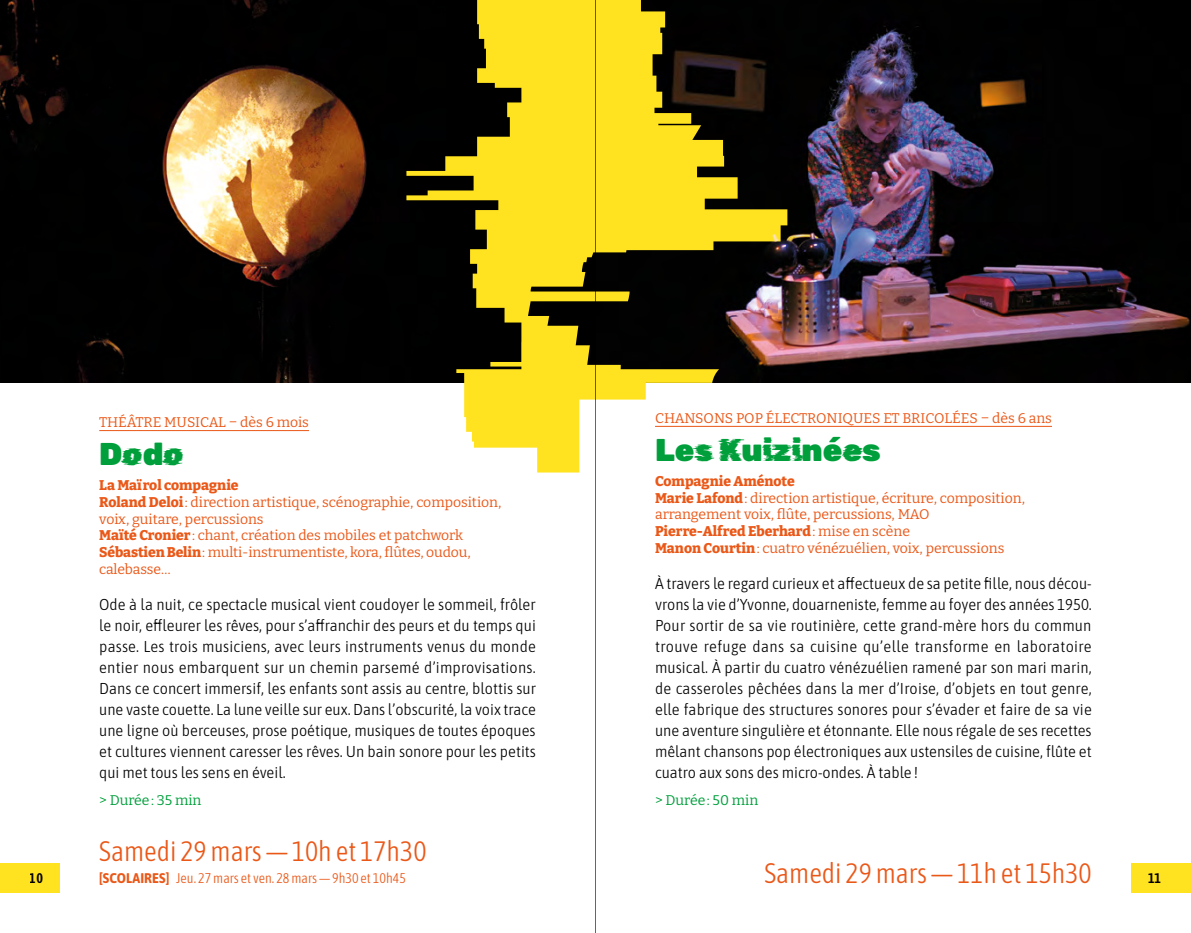
<style>
.page{position:relative;width:1191px;height:933px;background:#fff}
.page>*{position:absolute;margin:0;border:0;box-sizing:border-box;transform-origin:0 0}
.t1{font:900 31.5px "Rubik";color:#009f3c}
.t2{font:300 28px "Asap Condensed";color:#ea5818}
.t3{font:300 semi-condensed 15.75px/21px "Asap";color:#000;text-align:justify}
.t4{font:14px/16.8px "Bitter";color:#ea5818}
.t5{font:300 14px "Asap Condensed";color:#ea5818}
.t6{font:14px "Bitter";letter-spacing:-.005em;color:#009f3c}
.t7{font:600 14px "Asap Condensed";color:#000}
.s1{font-family:"Rubik Glitch Regular";font-weight:400}
.s2{font-weight:800}
.s3{font-family:"Asap";font-weight:700;font-stretch:semi-condensed}
</style>
<div class="page">
<img style="left:0;top:0;width:1191px;height:382px">
<svg style="left:406px;top:0;width:381px;height:472px;background:#948633"></svg>
<div style="left:0;top:863px;width:60px;height:30px;background:#ffe220"></div>
<div style="left:1131px;top:863px;width:60px;height:30px;background:#ffe220"></div>
<hr style="left:655px;top:426px;width:397px;height:1px;background:#ea5818">
<hr style="left:99px;top:430px;width:210px;height:1px;background:#ea5818">
<hr style="left:595px;top:0;width:1px;height:933px;background:#000">
<p class="t4" style="left:99px;top:413px;width:211px">Théâtre musical – dès 6 mois</p>
<h1 class="t1" style="left:99px;top:437px;width:86px">D<span class="s1">o</span>d<span class="s1">o</span></h1>
<p class="t4" style="left:99px;top:476px;width:404px"><span class="s2">La Maïrol compagnie<br>Roland Deloi</span> : direction artistique, scénographie, composition, voix, guitare, percussions<br><span class="s2">Maïté Cronier</span> : chant, création des mobiles et patchwork <span class="s2">Sébastien Belin</span> : multi-instrumentiste, kora, flûtes, oudou, calebasse…</p>
<p class="t3" style="left:99px;top:593px;width:438px">Ode à la nuit, ce spectacle musical vient coudoyer le sommeil, frôler le noir, effleurer les rêves, pour s’affranchir des peurs et du temps qui passe. Les trois musiciens, avec leurs instruments venus du monde entier nous embarquent sur un chemin parsemé d’improvisations.<br>Dans ce concert immersif, les enfants sont assis au centre, blottis sur une vaste couette. La lune veille sur eux. Dans l’obscurité, la voix trace une ligne où berceuses, prose poétique, musiques de toutes époques et cultures viennent caresser les rêves. Un bain sonore pour les petits qui met tous les sens en éveil.</p>
<p class="t6" style="left:99px;top:791px;width:104px">&gt; Durée : 35 min</p>
<p class="t4" style="left:655px;top:409px;width:398px">Chansons pop électroniques et bricolées – dès 6 ans</p>
<h1 class="t1" style="left:655px;top:432px;width:227px">Le<span class="s1">s K</span>u<span class="s1">izi</span>né<span class="s1">e</span>s</h1>
<p class="t4" style="left:655px;top:472px;width:371px"><span class="s2">Compagnie Aménote<br>Marie Lafond</span> : direction artistique, écriture, composition, arrangement voix, flûte, percussions, MAO<br><span class="s2">Pierre-Alfred Eberhard</span> : mise en scène<br><span class="s2">Manon Courtin</span> : cuatro vénézuélien, voix, percussions</p>
<p class="t3" style="left:655px;top:572px;width:438px">À travers le regard curieux et affectueux de sa petite fille, nous décou&shy;vrons la vie d’Yvonne, douarneniste, femme au foyer des années 1950.<br>Pour sortir de sa vie routinière, cette grand-mère hors du commun trouve refuge dans sa cuisine qu’elle transforme en laboratoire musical. À partir du cuatro vénézuélien ramené par son mari marin, de casseroles pêchées dans la mer d’Iroise, d’objets en tout genre, elle fabrique des structures sonores pour s’évader et faire de sa vie une aventure singulière et étonnante. Elle nous régale de ses recettes mêlant chansons pop électroniques aux ustensiles de cuisine, flûte et cuatro aux sons des micro-ondes. À table !</p>
<p class="t6" style="left:655px;top:791px;width:105px">&gt; Durée : 50 min</p>
<h2 class="t2" style="left:99px;top:831px;width:329px">Samedi 29 mars — 10h et 17h30</h2>
<p class="t5" style="left:99px;top:868px;width:308px"><span class="s3">[SCOLAIRES]</span> Jeu. 27 mars et ven. 28 mars — 9h30 et 10h45</p>
<p class="t7" style="left:30px;top:868px;width:15px">10</p>
<h2 class="t2" style="left:764px;top:854px;width:329px">Samedi 29 mars — 11h et 15h30</h2>
<p class="t7" style="left:1148px;top:868px;width:15px">11</p>
</div>
